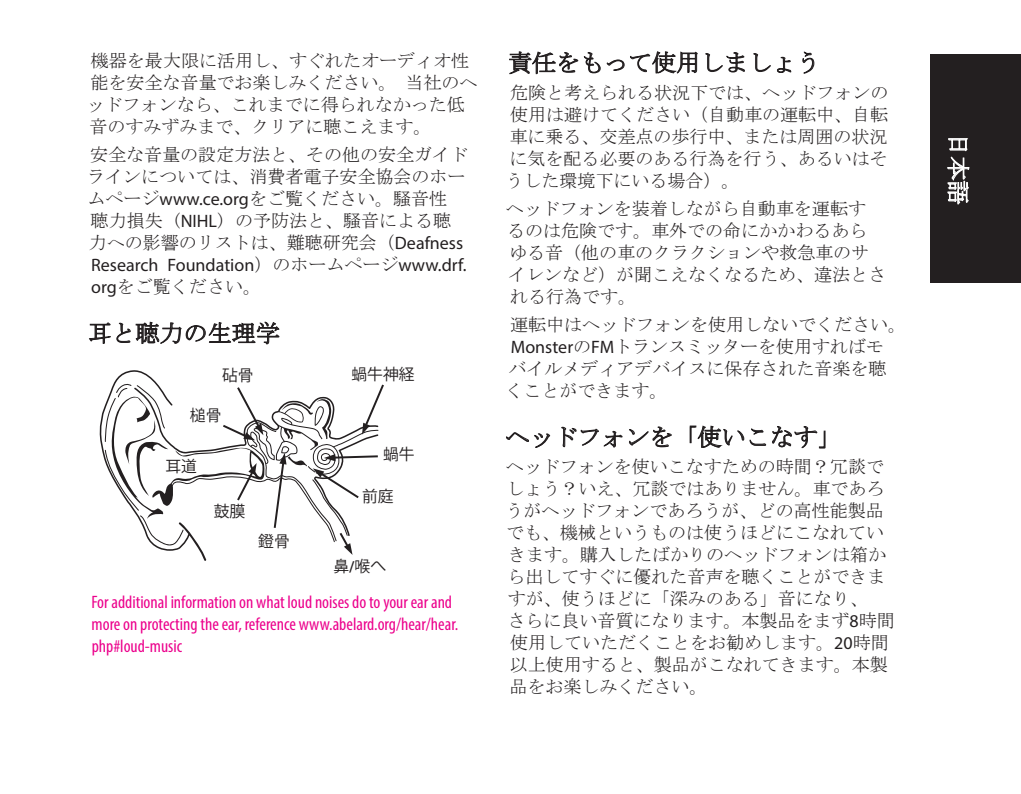
<style>
.page{position:relative;width:1021px;height:794px;background:#fff}
.page>*{position:absolute;margin:0;border:0;box-sizing:border-box;transform-origin:0 0}
.t1{font:24px "MS Mincho";color:#231f20}
.t2{font:24px "MS Mincho";color:#fff}
.t3{font:18px/22px "MS Mincho";color:#231f20}
.t4{font:condensed 18px/22px "Myriad Pro";color:#ec008c}
.t5{font:18px "Myriad Pro";color:#231f20}
.t6{font:15.6px "Koz Go Pro";color:#231f20}
.s1{font-family:"Myriad Pro"}
.s2{font-family:"MS Mincho"}
.s3{font-family:"Myriad Pro";font-weight:600}
</style>
<div class="page">
<svg style="left:89px;top:322px;width:21px;height:22px"></svg>
<svg style="left:116px;top:321px;width:163px;height:24px"></svg>
<svg style="left:509px;top:51px;width:91px;height:23px"></svg>
<svg style="left:606px;top:59px;width:18px;height:12px"></svg>
<svg style="left:630px;top:51px;width:67px;height:23px"></svg>
<svg style="left:705px;top:52px;width:40px;height:21px"></svg>
<svg style="left:753px;top:53px;width:38px;height:20px"></svg>
<svg style="left:802px;top:51px;width:12px;height:23px"></svg>
<svg style="left:506px;top:432px;width:44px;height:16px"></svg>
<svg style="left:561px;top:426px;width:61px;height:21px"></svg>
<svg style="left:629px;top:426px;width:43px;height:21px"></svg>
<svg style="left:689px;top:425px;width:136px;height:23px"></svg>
<svg style="left:99px;top:370px;width:285px;height:191px"></svg>
<div style="left:930px;top:54px;width:90px;height:228px;background:#231f20"></div>
<svg style="left:948px;top:138px;width:20px;height:13px"></svg>
<svg style="left:947px;top:157px;width:22px;height:47px"></svg>
<p class="t3" style="left:87px;top:49px;width:392px">機器を最大限に活用し、すぐれたオーディオ性能を安全な音量でお楽しみください。 当社のヘッドフォンなら、これまでに得られなかった低音のすみずみまで、クリアに聴こえます。</p>
<p class="t3" style="left:87px;top:143px;width:382px">安全な音量の設定方法と、その他の安全ガイドラインについては、消費者電子安全協会のホームページ<span class="s1">www.ce.org</span>をご覧ください。騒音性聴力損失 (<span class="s1">NIHL</span>) の予防法と、騒音による聴力への影響のリストは、難聴研究会（<span class="s1">Deafness</span></p>
<p class="t5" style="left:91px;top:253px;width:377px">Research Foundation<span class="s2">）のホームページ</span>www.drf.</p>
<p class="t3" style="left:91px;top:275px;width:171px"><span class="s1">org</span>をご覧ください。</p>
<h1 class="t1" style="left:88px;top:321px;width:193px">耳と聴力の生理学</h1>
<p class="t6" style="left:222px;top:365px;width:33px">砧骨</p>
<p class="t6" style="left:351px;top:364px;width:65px">蝸牛神経</p>
<p class="t6" style="left:190px;top:405px;width:33px">槌骨</p>
<p class="t6" style="left:165px;top:456px;width:33px">耳道</p>
<p class="t6" style="left:214px;top:501px;width:33px">鼓膜</p>
<p class="t6" style="left:258px;top:531px;width:33px">鐙骨</p>
<p class="t6" style="left:383px;top:444px;width:33px">蝸牛</p>
<p class="t6" style="left:362px;top:486px;width:33px">前庭</p>
<p class="t6" style="left:333px;top:556px;width:54px">鼻<span class="s3">/</span>喉へ</p>
<p class="t4" style="left:91px;top:590px;width:368px">For additional information on what loud noises do to your ear and more on protecting the ear, reference www.abelard.org/hear/hear. php#loud-music</p>
<h1 class="t1" style="left:508px;top:51px;width:313px">責任をもって使用しましょう</h1>
<p class="t3" style="left:505px;top:81px;width:384px;text-align:justify">危険と考えられる状況下では、ヘッドフォンの使用は避けてください（自動車の運転中、自転車に乗る、交差点の歩行中、または周囲の状況に気を配る必要のある行為を行う、あるいはそうした環境下にいる場合）。</p>
<p class="t3" style="left:506px;top:197px;width:382px">ヘッドフォンを装着しながら自動車を運転するのは危険です。車外での命にかかわるあらゆる音（他の車のクラクションや救急車のサイレンなど）が聞こえなくなるため、違法とされる行為です。</p>
<p class="t3" style="left:505px;top:313px;width:402px">運転中はヘッドフォンを使用しないでください。<br><span class="s1">Monster</span>の<span class="s1">FM</span>トランスミッターを使用すればモ<br>バイルメディアデバイスに保存された音楽を聴くことができます。</p>
<h1 class="t1" style="left:505px;top:425px;width:338px">ヘッドフォンを「使いこなす」</h1>
<p class="t3" style="left:505px;top:456px;width:391px">ヘッドフォンを使いこなすための時間？冗談でしょう？いえ、冗談ではありません。車であろうがヘッドフォンであろうが、どの高性能製品でも、機械というものは使うほどにこなれていきます。購入したばかりのヘッドフォンは箱から出してすぐに優れた音声を聴くことができますが、使うほどに「深みのある」音になり、<br>さらに良い音質になります。本製品をまず<span class="s1">8</span>時間使用していただくことをお勧めします。<span class="s1">20</span>時間以上使用すると、製品がこなれてきます。本製品をお楽しみください。</p>
<h1 class="t2" style="left:970px;top:132px;width:73px;rotate:90deg">日本語</h1>
</div>
